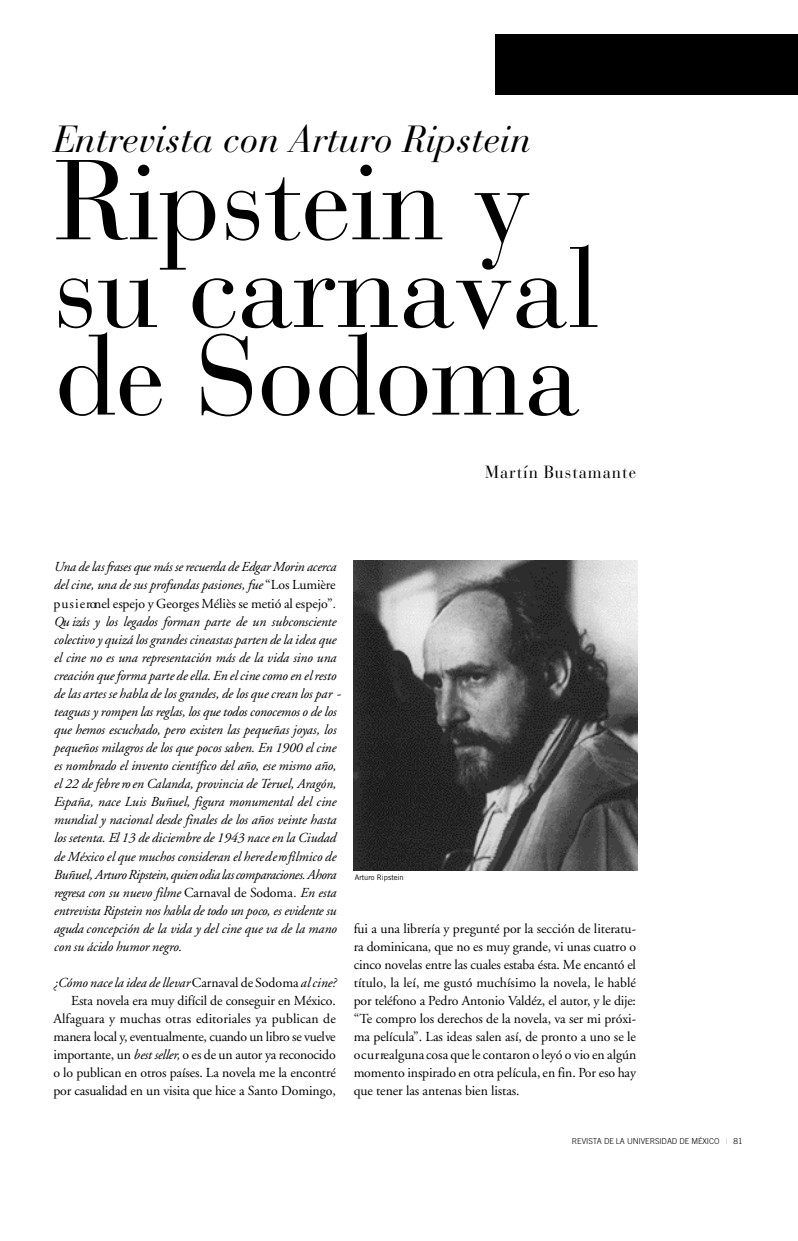
<style>
.page{position:relative;width:798px;height:1241px;background:#fff}
.page>*{position:absolute;margin:0;border:0;box-sizing:border-box;transform-origin:0 0}
.t1{font:112.5px/87.6px "Bauer Bodoni";letter-spacing:-.005em;color:#000}
.t2{font:italic 37.5px "Bauer Bodoni";letter-spacing:-.005em;color:#000}
.t3{font:17.5px "Bauer Bodoni";letter-spacing:.06em;color:#000;scale:.95 1}
.t4{font:italic 13.75px/18.1px "Adobe Garamond";color:#000}
.t5{font:13.75px/18.1px "Adobe Garamond";letter-spacing:-.01em;color:#000;text-align:right}
.t6{font:300 8.12px "Trade Gothic";letter-spacing:-.01em;color:#000}
.t7{font:7.5px "Trade Gothic";letter-spacing:-.005em;color:#000}
.s1{font-style:normal}
.s2{font-style:italic}
.s3{font-weight:400;color:#bfbfbf}
</style>
<div class="page">
<div style="left:495px;top:34px;width:302px;height:60px;background:#000"></div>
<img style="left:353px;top:560px;width:284px;height:310px">
<h2 class="t2" style="left:53px;top:124px;width:479px">Entrevista con Arturo Ripstein</h2>
<h1 class="t1" style="left:53px;top:169px;width:547px">Ripstein y su carnaval de Sodoma</h1>
<p class="t3" style="left:485px;top:465px;width:160px">M a rtín Bustamante</p>
<p class="t4" style="left:53px;top:559px;width:288px">Una de las frases que más se recu erda de Edgar Morin acerca del cine, una de sus profundas pasiones, fue <span class="s1">“Los Lu m iè re p u s i e ron el espejo y Georges Méliès se metió al espejo”</span>.<br>Qu izás y los legados forman parte de un subconsciente co lectivo y quizá los grandes cineastas parten de la idea que el cine no es una rep resentación más de la vida sino una creación queforma parte de ella. En el cine como en el resto de las artes se habla de los grandes, de los que crean los par - teaguas y rompen las reglas, los que todos conocemos o de los que hemos escu ch a d o, pero existen las pequeñas joyas, los pequeños milagros de los que pocos saben. En 1900 el cine es nombrado el invento científico del año, ese mismo año, el 22 de febre ro en Calanda, provincia de Teruel, Ara g ó n , España, nace Luis Buñuel, figura monumental del cine mundial y nacional desde finales de los años veinte hasta los setenta. El 13 de diciembre de 1943 nace en la Ciu d a d de México el que muchos consideran el here d e rofílmico de Buñuel, Artu roRipstein,quienodia lascomparaciones.Ahora regresa con su nuevo filme <span class="s1">C a rn a val de So d o m a</span>. En esta en trevista Ripstein nos habla de todo un poco, es evidente su aguda concepción de la vida y del cine que va de la mano con su ácido humor negro.</p>
<p class="t5" style="left:53px;top:974px;width:284px"><span class="s2">¿Cómo nace la idea de llevar</span>C a rn a val de Sodoma <span class="s2">al cine?<br></span>Esta novela era muy difícil de conseguir en México.<br>Alfaguara y muchas otras editoriales ya publican de manera local y, eventualmente, cuando un libro se vuelve im p o rtante, un <span class="s2">best seller,</span> o es de un autor ya re c o n o c id o o lo publican en otros países. La novela me la encontré por casualidad en un visita que hice a Santo Domingo,</p>
<p class="t7" style="left:355px;top:874px;width:50px">Arturo Ripstein</p>
<p class="t5" style="left:353px;top:920px;width:284px;text-align:justify">fui a una librería y pregunté por la sección de literatu&shy;ra dominicana, que no es muy grande, vi unas cuatro o cinco novelas entre las cuales estaba ésta. Me encantó el título, la leí, me gustó muchísimo la novela, le hablé por teléfono a Pedro Antonio Valdéz, el autor, y le dije: “Te compro los derechos de la novela, va ser mi próxi&shy;ma película”. Las ideas salen así, de pronto a uno se le o c u r realguna cosa que le contaron o leyó o vio en algún momento inspirado en otra película, en fin. Por eso hay que tener las antenas bien listas.</p>
<p class="t6" style="left:571px;top:1137px;width:172px">REVISTA DE LA UNIVERSIDAD DE MÉXICO <span class="s3">|</span> 81</p>
</div>
